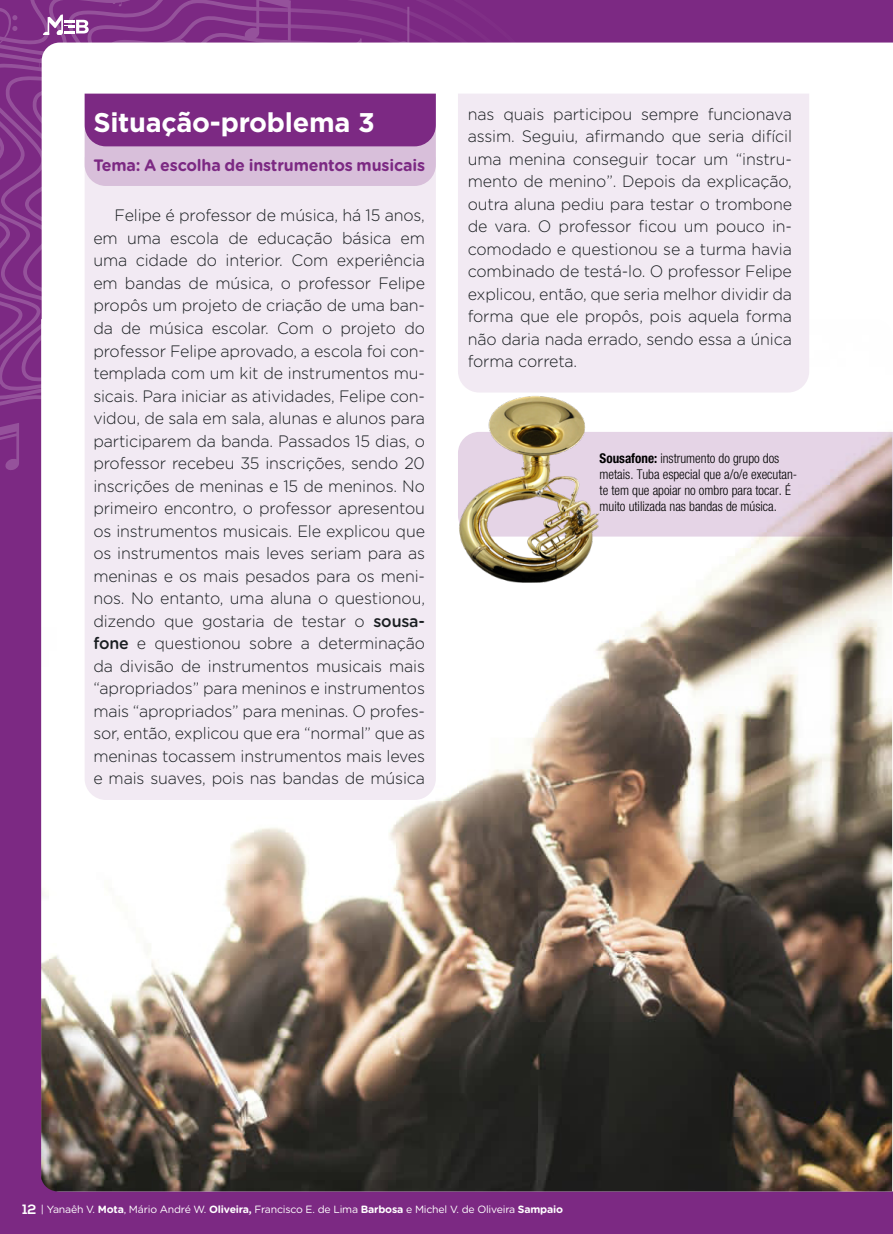
<style>
.page{position:relative;width:893px;height:1234px;background:#fff}
.page>*{position:absolute;margin:0;border:0;box-sizing:border-box;transform-origin:0 0}
.t1{font:700 27px "Gotham";letter-spacing:-.01em;color:#fff}
.t2{font:300 16.5px/22.5px "Gotham Rounded";letter-spacing:-.01em;color:#1a1e21;text-align:justify}
.t3{font:700 16.5px "Gotham Rounded";letter-spacing:-.01em;color:#7c2983}
.t4{font:300 condensed 13.5px/16.2px "Helvetica Neue LT Std";color:#000}
.t5{font:10.5px "Gotham Rounded";letter-spacing:-.02em;color:#fff}
.s1{font-weight:500}
.s2{font-weight:700}
.s3{font-family:"Nexa";font-weight:700;font-size:13.5px}
</style>
<div class="page">
<div style="left:0;top:0;width:893px;height:1233px;background:#7c2983"></div>
<svg style="left:0;top:0;width:521px;height:406px"></svg>
<svg style="left:0;top:423px;width:19px;height:47px"></svg>
<svg style="left:0;top:8px;width:17px;height:39px"></svg>
<div style="left:437px;top:43px;width:455px;height:276px;background:#fff"></div>
<svg style="left:892px;top:43px;width:1px;height:1148px"></svg>
<img style="left:41px;top:319px;width:851px;height:872px">
<div style="left:85px;top:375px;width:351px;height:424px;background:#f2eaf3"></div>
<div style="left:458px;top:94px;width:351px;height:298px;background:#f2eaf3"></div>
<svg style="left:602px;top:432px;width:291px;height:104px;background:#d3c2cf"></svg>
<img style="left:458px;top:388px;width:144px;height:200px">
<svg style="left:39px;top:0;width:398px;height:375px"></svg>
<h1 class="t1" style="left:93px;top:106px;width:283px">Situação-problema 3</h1>
<p class="t3" style="left:93px;top:153px;width:333px">Tema: A escolha de instrumentos musicais</p>
<p class="t2" style="left:93px;top:203px;width:333px;text-indent:21px">Felipe é professor de música, há 15 anos, em uma escola de educação básica em uma cidade do interior. Com experiência em bandas de música, o professor Felipe propôs um projeto de criação de uma ban&shy;da de música escolar. Com o projeto do professor Felipe aprovado, a escola foi con&shy;templada com um kit de instrumentos mu&shy;sicais. Para iniciar as atividades, Felipe con&shy;vidou, de sala em sala, alunas e alunos para participarem da banda. Passados 15 dias, o professor recebeu 35 inscrições, sendo 20 inscrições de meninas e 15 de meninos. No primeiro encontro, o professor apresentou os instrumentos musicais. Ele explicou que os instrumentos mais leves seriam para as meninas e os mais pesados para os meni&shy;nos. No entanto, uma aluna o questionou, dizendo que gostaria de testar o <span class="s1">sousa&shy;fone</span> e questionou sobre a determinação da divisão de instrumentos musicais mais “apropriados” para meninos e instrumentos mais “apropriados” para meninas. O profes&shy;sor, então, explicou que era “normal” que as meninas tocassem instrumentos mais leves e mais suaves, pois nas bandas de música</p>
<p class="t2" style="left:468px;top:102px;width:326px">nas quais participou sempre funcionava assim. Seguiu, afirmando que seria difícil uma menina conseguir tocar um “instru&shy;mento de menino”. Depois da explicação, outra aluna pediu para testar o trombone de vara. O professor ficou um pouco in&shy;comodado e questionou se a turma havia combinado de testá-lo. O professor Felipe explicou, então, que seria melhor dividir da forma que ele propôs, pois aquela forma não daria nada errado, sendo essa a única forma correta.</p>
<p class="t4" style="left:600px;top:449px;width:199px"><span class="s2">Sousafone:</span> instrumento do grupo dos metais. Tuba especial que a/o/e executan&shy;te tem que apoiar no ombro para tocar. É muito utilizada nas bandas de música.</p>
<p class="t5" style="left:22px;top:1201px;width:542px"><span class="s3">12</span> | Yanaêh V. <span class="s2">Mota</span>, Mário André W. <span class="s2">Oliveira,</span> Francisco E. de Lima <span class="s2">Barbosa</span> e Michel V. de Oliveira <span class="s2">Sampaio</span></p>
</div>
